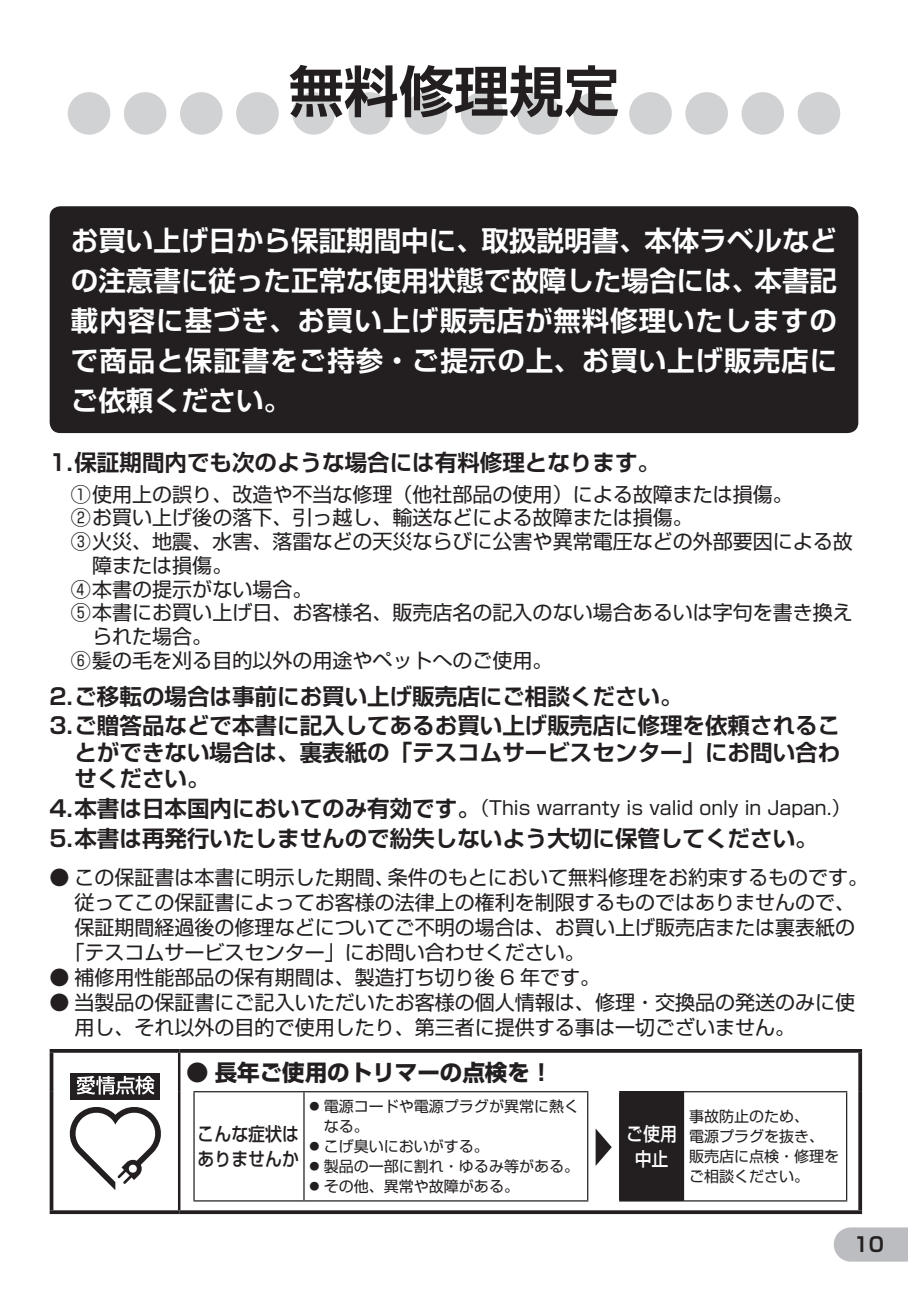
<style>
.page{position:relative;width:908px;height:1290px;background:#fff}
.page>*{position:absolute;margin:0;border:0;box-sizing:border-box;transform-origin:0 0}
.t1{font:700 55px "Shin Go Pro De";color:#231f20}
.t2{font:700 27.5px/40px "Shin Go Pro De";letter-spacing:.035em;color:#fff;text-align:justify}
.t3{font:700 22.5px/29.8px "Shin Go Pro De";color:#231f20}
.t4{font:700 22.5px "Shin Go Pro";color:#231f20}
.t5{font:20px/25px "Shin Go Pro";color:#231f20}
.t6{font:700 20px "Shin Go Pro De";color:#231f20}
.t7{font:18.75px "Shin Go Pro";color:#231f20}
.t8{font:500 18.75px/25px "Shin Go Pro";color:#231f20;scale:.9 1}
.t9{font:500 18.75px/25px "Shin Go Pro";color:#fff;text-align:center;scale:.9 1}
.t10{font:15px/20px "Shin Go Pro";color:#231f20}
.s1{font-family:"Shin Go Pro De";font-weight:700;font-size:22.5px}
.s2{font-weight:300}
.s3{font-size:10px}
</style>
<div class="page">
<svg style="left:833px;top:1227px;width:74px;height:34px;background:#c0c1c4"></svg>
<div style="left:292px;top:92px;width:43px;height:43px;background:#d1d2d4;border-radius:50%"></div>
<div style="left:68px;top:92px;width:42px;height:43px;background:#d1d2d4;border-radius:50%"></div>
<div style="left:797px;top:92px;width:42px;height:43px;background:#d1d2d4;border-radius:50%"></div>
<div style="left:741px;top:92px;width:42px;height:43px;background:#d1d2d4;border-radius:50%"></div>
<div style="left:685px;top:92px;width:42px;height:43px;background:#d1d2d4;border-radius:50%"></div>
<div style="left:629px;top:92px;width:42px;height:43px;background:#d1d2d4;border-radius:50%"></div>
<div style="left:573px;top:92px;width:42px;height:43px;background:#d1d2d4;border-radius:50%"></div>
<div style="left:516px;top:92px;width:43px;height:43px;background:#d1d2d4;border-radius:50%"></div>
<div style="left:460px;top:92px;width:43px;height:43px;background:#d1d2d4;border-radius:50%"></div>
<div style="left:236px;top:92px;width:42px;height:43px;background:#d1d2d4;border-radius:50%"></div>
<div style="left:404px;top:92px;width:43px;height:43px;background:#d1d2d4;border-radius:50%"></div>
<div style="left:180px;top:92px;width:42px;height:43px;background:#d1d2d4;border-radius:50%"></div>
<div style="left:348px;top:92px;width:43px;height:43px;background:#d1d2d4;border-radius:50%"></div>
<div style="left:124px;top:92px;width:42px;height:43px;background:#d1d2d4;border-radius:50%"></div>
<div style="left:50px;top:206px;width:807px;height:227px;background:#231f20;border-radius:11px"></div>
<hr style="left:178px;top:1053px;width:2px;height:38px;background:#231f20">
<hr style="left:178px;top:1091px;width:2px;height:119px;background:#231f20">
<svg style="left:50px;top:1049px;width:129px;height:4px"></svg>
<hr style="left:50px;top:1053px;width:3px;height:38px;background:#231f20">
<hr style="left:50px;top:1091px;width:3px;height:119px;background:#231f20">
<svg style="left:50px;top:1210px;width:129px;height:4px"></svg>
<svg style="left:179px;top:1049px;width:682px;height:4px;background:#2f2c2d"></svg>
<svg style="left:858px;top:1053px;width:3px;height:38px"></svg>
<svg style="left:858px;top:1091px;width:3px;height:119px"></svg>
<svg style="left:179px;top:1210px;width:682px;height:4px;background:#333031"></svg>
<svg style="left:70px;top:1107px;width:91px;height:83px"></svg>
<div style="left:71px;top:1073px;width:89px;height:26px;background:#231f20"></div>
<svg style="left:77px;top:1076px;width:77px;height:18px"></svg>
<div style="left:619px;top:1092px;width:64px;height:109px;background:#231f20"></div>
<hr style="left:193px;top:1091px;width:111px;height:1px;background:#231f20">
<hr style="left:193px;top:1092px;width:1px;height:108px;background:#231f20">
<hr style="left:304px;top:1091px;width:284px;height:1px;background:#231f20">
<hr style="left:618px;top:1091px;width:65px;height:1px;background:#231f20">
<hr style="left:683px;top:1091px;width:163px;height:1px;background:#231f20">
<hr style="left:845px;top:1092px;width:1px;height:108px;background:#231f20">
<hr style="left:193px;top:1200px;width:111px;height:1px;background:#231f20">
<hr style="left:304px;top:1200px;width:284px;height:1px;background:#231f20">
<hr style="left:618px;top:1200px;width:65px;height:1px;background:#231f20">
<hr style="left:683px;top:1200px;width:163px;height:1px;background:#231f20">
<hr style="left:303px;top:1092px;width:1px;height:108px;background:#231f20">
<hr style="left:587px;top:1092px;width:1px;height:108px;background:#231f20">
<hr style="left:618px;top:1092px;width:2px;height:108px;background:#231f20">
<svg style="left:595px;top:1128px;width:16px;height:38px"></svg>
<h1 class="t1" style="left:289px;top:46px;width:332px">無料修理規定</h1>
<h2 class="t2" style="left:71px;top:217px;width:767px">お買い上げ日から保証期間中に、取扱説明書、本体ラベルなどの注意書に従った正常な使用状態で故障した場合には、本書記載内容に基づき、お買い上げ販売店が無料修理いたしますので商品と保証書をご持参・ご提示の上、お買い上げ販売店にご依頼ください。</h2>
<p class="t3" style="left:50px;top:444px;width:611px">1.保証期間内でも次のような場合には有料修理となります。</p>
<p class="t5" style="left:71px;top:479px;width:723px">① 使用上の誤り、改造や不当な修理（他社部品の使用）による故障または損傷。</p>
<p class="t5" style="left:71px;top:503px;width:623px">② お買い上げ後の落下、引っ越し、輸送などによる故障または損傷。</p>
<p class="t5" style="left:71px;top:527px;width:783px">③ 火災、地震、水害、落雷などの天災ならびに公害や異常電圧などの外部要因による故</p>
<p class="t5" style="left:92px;top:550px;width:141px">障または損傷。</p>
<p class="t5" style="left:71px;top:574px;width:243px">④ 本書の提示がない場合。</p>
<p class="t5" style="left:71px;top:598px;width:783px">⑤ 本書にお買い上げ日、お客様名、販売店名の記入のない場合あるいは字句を書き換え</p>
<p class="t5" style="left:92px;top:622px;width:121px">られた場合。</p>
<p class="t5" style="left:71px;top:645px;width:483px">⑥ 髪の毛を刈る目的以外の用途やペットへのご使用。</p>
<p class="t3" style="left:50px;top:678px;width:791px">2.ご移転の場合は事前にお買い上げ販売店にご相談ください。<br>3.ご贈答品などで本書に記入してあるお買い上げ販売店に修理を依頼されるこ</p>
<p class="t3" style="left:74px;top:736px;width:766px;line-height:26.2px">とができない場合は、裏表紙の「テスコムサービスセンター」にお問い合わせください。</p>
<p class="t7" style="left:50px;top:793px;width:801px"><span class="s1">4.本書は日本国内においてのみ有効です。</span>（This warranty is valid only in Japan.）</p>
<p class="t3" style="left:50px;top:820px;width:769px">5.本書は再発行いたしませんので紛失しないよう大切に保管してください。</p>
<p class="t5" style="left:50px;top:862px;width:819px"><span class="s2">●</span> この保証書は本書に明示した期間、条件のもとにおいて無料修理をお約束するものです。</p>
<p class="t5" style="left:74px;top:887px;width:782px">従ってこの保証書によってお客様の法律上の権利を制限するものではありませんので、</p>
<p class="t5" style="left:74px;top:912px;width:782px">保証期間経過後の修理などについてご不明の場合は、お買い上げ販売店または裏表紙の</p>
<p class="t5" style="left:64px;top:937px;width:521px">「テスコムサービスセンター」にお問い合わせください。</p>
<p class="t5" style="left:50px;top:962px;width:551px"><span class="s2">●</span> 補修用性能部品の保有期間は、製造打ち切り後 6 年です。</p>
<p class="t5" style="left:74px;top:987px;width:782px;text-indent:-25px"><span class="s2">●</span> 当製品の保証書にご記入いただいたお客様の個人情報は、修理・交換品の発送のみに使用し､それ以外の目的で使用したり、第三者に提供する事は一切ございません。</p>
<p class="t4" style="left:186px;top:1055px;width:367px">● 長年ご使用のトリマーの点検を！</p>
<p class="t8" style="left:197px;top:1119px;width:114px">こんな症状はありませんか</p>
<p class="t10" style="left:324px;top:1094px;width:257px;text-indent:-14px"><span class="s3">●</span> 電源コードや電源プラグが異常に熱くなる。</p>
<p class="t10" style="left:309px;top:1134px;width:181px"><span class="s3">●</span> こげ臭いにおいがする。</p>
<p class="t10" style="left:309px;top:1154px;width:271px"><span class="s3">●</span> 製品の一部に割れ・ゆるみ等がある。</p>
<p class="t10" style="left:309px;top:1174px;width:211px"><span class="s3">●</span> その他、異常や故障がある。</p>
<p class="t9" style="left:626px;top:1119px;width:58px">ご使用中止</p>
<p class="t10" style="left:688px;top:1104px;width:151px">事故防止のため、<br>電源プラグを抜き、販売店に点検・修理をご相談ください。</p>
<p class="t6" style="left:853px;top:1228px;width:32px">10</p>
</div>
